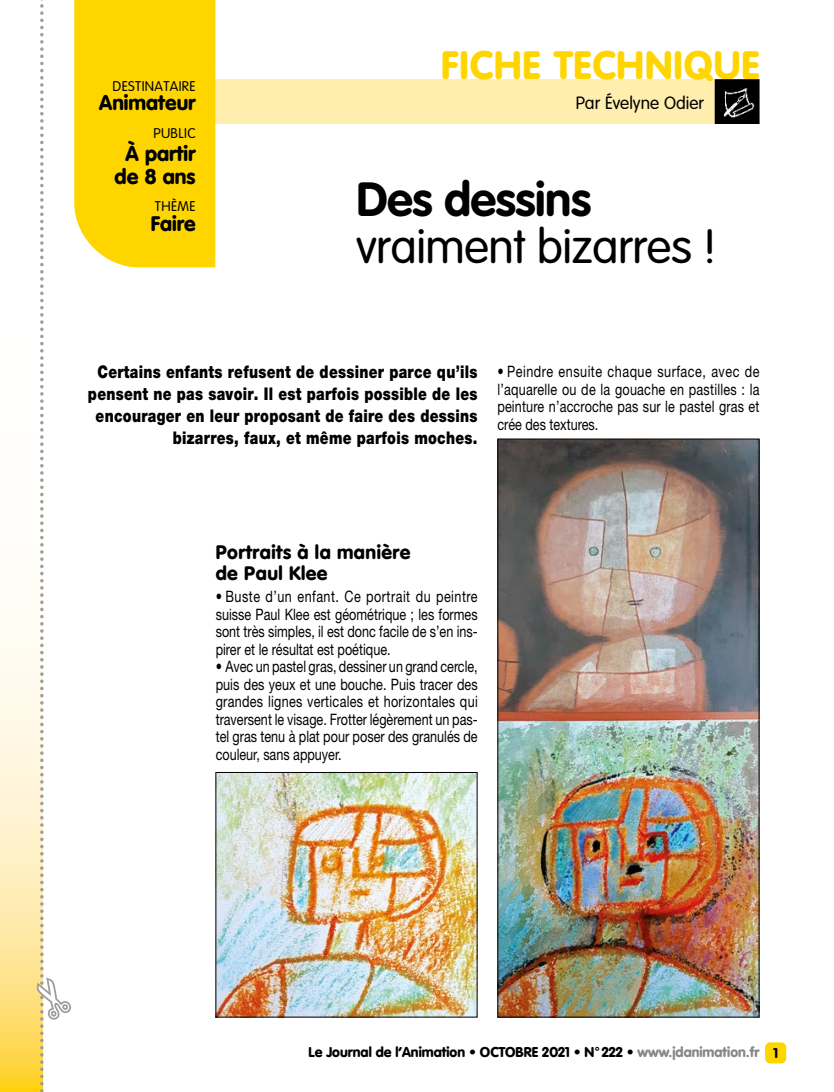
<style>
.page{position:relative;width:834px;height:1092px;background:#fff}
.page>*{position:absolute;margin:0;border:0;box-sizing:border-box;transform-origin:0 0}
.t1{font:300 47.25px "VAG Rounded";letter-spacing:-.01em;color:#000}
.t2{font:700 47.25px "VAG Rounded";letter-spacing:-.01em;color:#000}
.t3{font:900 39.02px "VAG Rounded";letter-spacing:.025em;color:#ffd500}
.t4{font:900 21px/22.8px "VAG Rounded";color:#000;text-align:center}
.t5{font:900 20.82px "VAG Rounded";color:#000}
.t6{font:900 19.25px/21px "VAG Rounded";letter-spacing:.025em;color:#000}
.t7{font:900 17.5px/21.9px "Helvetica Neue";letter-spacing:.02em;color:#000;text-align:right;scale:.8 1}
.t8{font:300 17.5px "VAG Rounded";color:#000}
.t9{font:15.75px/17.5px "Helvetica Neue";color:#000;text-align:justify;scale:.8 1}
.t10{font:900 14px "VAG Rounded";color:#000}
.t11{font:300 13.83px "VAG Rounded";letter-spacing:.025em;color:#000}
.s1{color:#878787}
</style>
<div class="page">
<div style="left:765px;top:1042px;width:21px;height:21px;background:#ffd500;border-radius:5px"></div>
<svg style="left:0;top:614px;width:34px;height:477px;background:#ffedb4"></svg>
<div style="left:76px;top:79px;width:683px;height:45px;background:#ffeeae"></div>
<div style="left:74px;top:0;width:141px;height:267px;background:#ffd500"></div>
<img style="left:717px;top:82px;width:39px;height:39px">
<div style="left:714px;top:79px;width:45px;height:45px;border:2px solid #000"></div>
<img style="left:217px;top:774px;width:258px;height:241px">
<img style="left:499px;top:440px;width:258px;height:575px">
<div style="left:497px;top:438px;width:262px;height:579px;border:1px solid #000"></div>
<svg style="left:34px;top:0;width:10px;height:1092px"></svg>
<p class="t11" style="left:113px;top:79px;width:84px">DESTINATAIRE</p>
<h3 class="t5" style="left:99px;top:90px;width:98px">Animateur</h3>
<p class="t11" style="left:153px;top:125px;width:44px">PUBLIC</p>
<h3 class="t4" style="left:115px;top:143px;width:82px">À partir de 8 ans</h3>
<p class="t11" style="left:155px;top:199px;width:42px">THÈME</p>
<h3 class="t5" style="left:151px;top:210px;width:46px">Faire</h3>
<h2 class="t3" style="left:441px;top:41px;width:320px">FICHE TECHNIQUE</h2>
<p class="t8" style="left:575px;top:93px;width:130px">Par Évelyne Odier</p>
<h1 class="t2" style="left:356px;top:172px;width:236px">Des dessins</h1>
<h1 class="t1" style="left:356px;top:220px;width:362px">vraiment bizarres !</h1>
<p class="t7" style="left:88px;top:361px;width:488px">Certains enfants refusent de dessiner parce qu’ils pensent ne pas savoir. Il est parfois possible de les encourager en leur proposant de faire des dessins bizarres, faux, et même parfois moches.</p>
<p class="t9" style="left:497px;top:362px;width:329px">• Peindre ensuite chaque surface, avec de l’aquarelle ou de la gouache en pastilles : la peinture n’accroche pas sur le pastel gras et crée des textures.</p>
<p class="t6" style="left:216px;top:542px;width:196px">Portraits à la manière de Paul Klee</p>
<p class="t9" style="left:216px;top:587px;width:329px">• Buste d’un enfant. Ce portrait du peintre suisse Paul Klee est géométrique ; les formes sont très simples, il est donc facile de s’en ins&shy;pirer et le résultat est poétique.</p>
<p class="t9" style="left:216px;top:657px;width:329px">• Avec un pastel gras, dessiner un grand cercle, puis des yeux et une bouche. Puis tracer des grandes lignes verticales et horizontales qui traversent le visage. Frotter légèrement un pas&shy;tel gras tenu à plat pour poser des granulés de couleur, sans appuyer.</p>
<p class="t10" style="left:308px;top:1043px;width:471px">Le Journal de l’Animation • OCTOBRE 2021 • N° 222 • <span class="s1">www.jdanimation.fr</span> 1</p>
</div>
